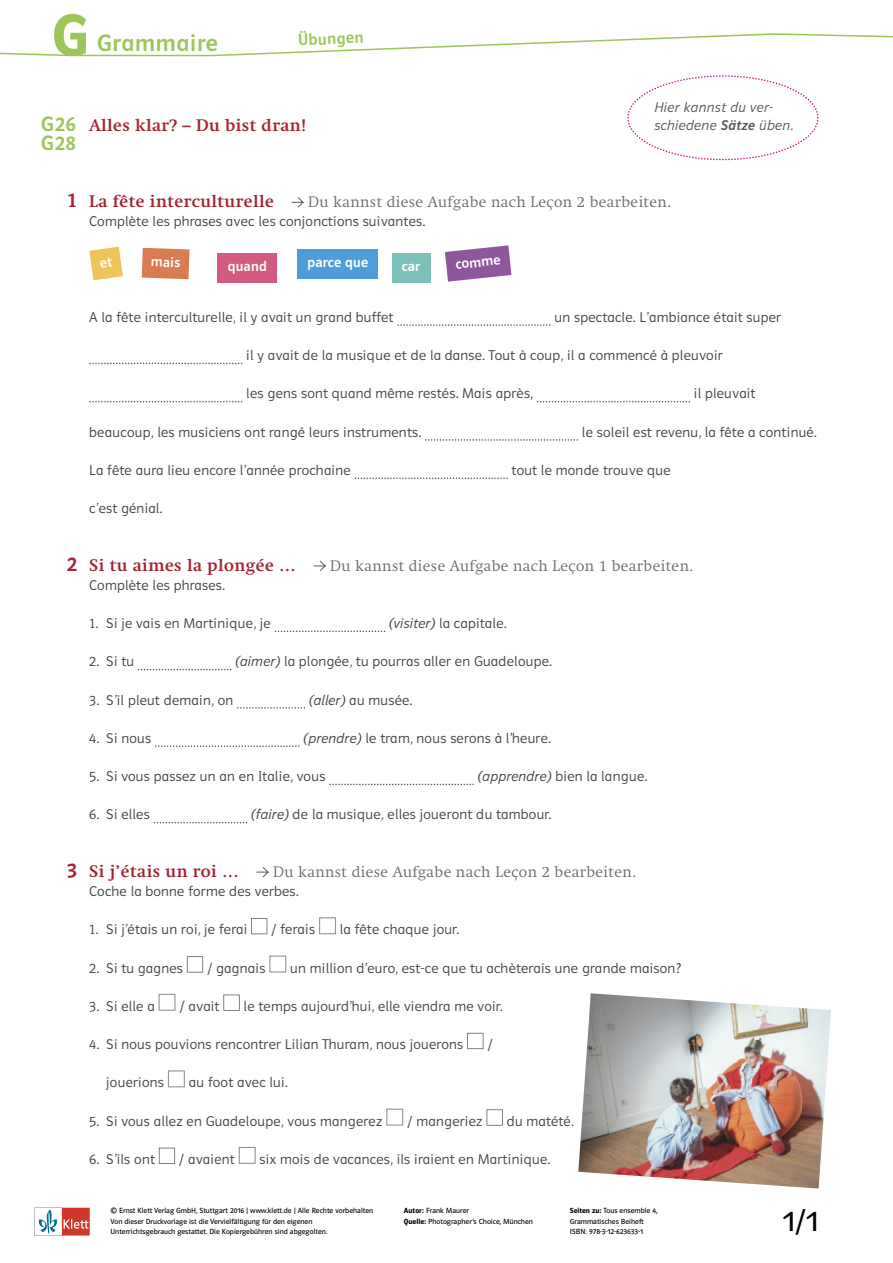
<style>
.page{position:relative;width:893px;height:1263px;background:#fff}
.page>*{position:absolute;margin:0;border:0;box-sizing:border-box;transform-origin:0 0}
.t1{font:61.5px "Polo 22 K Hfett";color:#9ec55a}
.t2{font:30px "Polo ST11 K Buch";color:#000}
.t3{font:24px "Polo Basis Krftg";letter-spacing:.035em;color:#9ec55a}
.t4{font:21px/19.2px "Polo Basis Krftg";letter-spacing:.025em;color:#9ec55a}
.t5{font:700 16.5px "Klett Swift";letter-spacing:.03em;color:#a32430}
.t6{font:16.5px "Polo Basis Krftg";color:#9ec55a}
.t7{font:300 15px "Klett Swift";letter-spacing:.03em;color:#6d6e70}
.t8{font:14.25px "Polo Basis TB Leicht";letter-spacing:.015em;color:#434244}
.t9{font:14.25px/18px "Polo Basis Leicht Kursiv";letter-spacing:.025em;color:#59595b}
.t10{font:14.25px "Polo ST11 K Krftg";letter-spacing:.015em;color:#fff}
.t11{font:7.5px/10.1px "Polo ST11 K Buch";color:#000}
.s1{font-family:"Polo Basis Krftg Kursiv"}
.s2{font-family:"Polo Basis Krftg";font-weight:400;font-size:21px}
.s3{font-family:"Polo Basis TB Leicht Kursiv"}
.s4{font-family:"Polo ST11 K Hfett"}
</style>
<div class="page">
<svg style="left:34px;top:1208px;width:56px;height:27px"></svg>
<svg style="left:0;top:33px;width:893px;height:23px"></svg>
<svg style="left:291px;top:197px;width:13px;height:11px"></svg>
<svg style="left:397px;top:324px;width:153px;height:2px"></svg>
<svg style="left:89px;top:363px;width:153px;height:1px"></svg>
<svg style="left:89px;top:401px;width:153px;height:1px"></svg>
<svg style="left:537px;top:401px;width:153px;height:1px"></svg>
<svg style="left:425px;top:439px;width:153px;height:2px"></svg>
<svg style="left:355px;top:477px;width:153px;height:2px"></svg>
<svg style="left:313px;top:561px;width:13px;height:10px"></svg>
<svg style="left:275px;top:630px;width:110px;height:2px"></svg>
<svg style="left:138px;top:669px;width:93px;height:1px"></svg>
<svg style="left:237px;top:707px;width:68px;height:2px"></svg>
<svg style="left:155px;top:745px;width:145px;height:2px"></svg>
<svg style="left:329px;top:784px;width:145px;height:1px"></svg>
<svg style="left:154px;top:822px;width:93px;height:1px"></svg>
<svg style="left:256px;top:867px;width:12px;height:10px"></svg>
<svg style="left:251px;top:918px;width:16px;height:16px"></svg>
<svg style="left:319px;top:917px;width:17px;height:17px"></svg>
<svg style="left:187px;top:956px;width:16px;height:16px"></svg>
<svg style="left:269px;top:955px;width:17px;height:17px"></svg>
<svg style="left:158px;top:994px;width:18px;height:17px"></svg>
<svg style="left:223px;top:994px;width:17px;height:17px"></svg>
<svg style="left:467px;top:1033px;width:16px;height:16px"></svg>
<svg style="left:168px;top:1070px;width:17px;height:17px"></svg>
<svg style="left:386px;top:1108px;width:17px;height:18px"></svg>
<svg style="left:487px;top:1109px;width:16px;height:17px"></svg>
<svg style="left:159px;top:1148px;width:16px;height:16px"></svg>
<svg style="left:239px;top:1147px;width:17px;height:17px"></svg>
<svg style="left:142px;top:248px;width:48px;height:31px"></svg>
<div style="left:218px;top:253px;width:59px;height:30px;background:#d25b7f"></div>
<div style="left:297px;top:249px;width:81px;height:29px;background:#4e9cd8"></div>
<div style="left:392px;top:253px;width:38px;height:30px;background:#7cc0ba"></div>
<svg style="left:445px;top:245px;width:66px;height:37px"></svg>
<img style="left:578px;top:993px;width:253px;height:195px">
<svg style="left:627px;top:75px;width:192px;height:85px"></svg>
<svg style="left:89px;top:247px;width:34px;height:33px"></svg>
<h1 class="t1" style="left:51px;top:3px;width:39px">G</h1>
<h3 class="t3" style="left:97px;top:29px;width:123px">Grammaire</h3>
<p class="t6" style="left:298px;top:31px;width:67px;rotate:-2deg">Übungen</p>
<h3 class="t4" style="left:41px;top:114px;width:36px">G26<br>G28</h3>
<p class="t5" style="left:89px;top:115px;width:218px">Alles klar? – Du bist dran!</p>
<p class="t9" style="left:654px;top:98px;width:140px">Hier kannst du ver&shy;schiedene <span class="s1">Sätze</span> üben.</p>
<p class="t5" style="left:68px;top:192px;width:208px"><span class="s2">1</span> La fête interculturelle</p>
<p class="t7" style="left:308px;top:193px;width:364px">Du kannst diese Aufgabe nach Leçon 2 bearbeiten.</p>
<p class="t8" style="left:89px;top:214px;width:337px">Complète les phrases avec les conjonctions suivantes.</p>
<p class="t10" style="left:151px;top:254px;width:31px;rotate:2deg">mais</p>
<p class="t10" style="left:228px;top:258px;width:41px">quand</p>
<p class="t10" style="left:307px;top:254px;width:62px">parce que</p>
<p class="t10" style="left:402px;top:258px;width:20px">car</p>
<p class="t10" style="left:455px;top:257px;width:47px;rotate:-6deg">comme</p>
<p class="t8" style="left:89px;top:309px;width:306px">A la fête interculturelle, il y avait un grand buffet</p>
<p class="t8" style="left:554px;top:309px;width:228px">un spectacle. L’ambiance était super</p>
<p class="t8" style="left:246px;top:348px;width:478px">il y avait de la musique et de la danse. Tout à coup, il a commencé à pleuvoir</p>
<p class="t8" style="left:246px;top:386px;width:288px">les gens sont quand même restés. Mais après,</p>
<p class="t8" style="left:694px;top:386px;width:63px">il pleuvait</p>
<p class="t8" style="left:89px;top:424px;width:333px">beaucoup, les musiciens ont rangé leurs instruments.</p>
<p class="t8" style="left:582px;top:424px;width:236px">le soleil est revenu, la fête a continué.</p>
<p class="t8" style="left:89px;top:462px;width:263px">La fête aura lieu encore l’année prochaine</p>
<p class="t8" style="left:512px;top:462px;width:161px">tout le monde trouve que</p>
<p class="t8" style="left:89px;top:501px;width:75px">c’est génial.</p>
<p class="t5" style="left:67px;top:555px;width:230px"><span class="s2">2</span> Si tu aimes la plongée …</p>
<p class="t7" style="left:330px;top:557px;width:364px">Du kannst diese Aufgabe nach Leçon 1 bearbeiten.</p>
<p class="t8" style="left:89px;top:577px;width:137px">Complète les phrases.</p>
<p class="t8" style="left:89px;top:616px;width:183px">1. Si je vais en Martinique, je</p>
<p class="t8" style="left:389px;top:616px;width:119px"><span class="s3">(visiter)</span> la capitale.</p>
<p class="t8" style="left:89px;top:654px;width:46px">2. Si tu</p>
<p class="t8" style="left:235px;top:654px;width:318px"><span class="s3">(aimer)</span> la plongée, tu pourras aller en Guadeloupe.</p>
<p class="t8" style="left:89px;top:692px;width:145px">3. S’il pleut demain, on</p>
<p class="t8" style="left:309px;top:692px;width:105px"><span class="s3">(aller)</span> au musée.</p>
<p class="t8" style="left:89px;top:730px;width:63px">4. Si nous</p>
<p class="t8" style="left:304px;top:730px;width:249px"><span class="s3">(prendre)</span> le tram, nous serons à l’heure.</p>
<p class="t8" style="left:89px;top:769px;width:238px">5. Si vous passez un an en Italie, vous</p>
<p class="t8" style="left:478px;top:769px;width:171px"><span class="s3">(apprendre)</span> bien la langue.</p>
<p class="t8" style="left:89px;top:807px;width:62px">6. Si elles</p>
<p class="t8" style="left:251px;top:807px;width:302px"><span class="s3">(faire)</span> de la musique, elles joueront du tambour.</p>
<p class="t5" style="left:67px;top:861px;width:173px"><span class="s2">3</span> Si j’étais un roi …</p>
<p class="t7" style="left:273px;top:863px;width:364px">Du kannst diese Aufgabe nach Leçon 2 bearbeiten.</p>
<p class="t8" style="left:89px;top:883px;width:211px">Coche la bonne forme des verbes.</p>
<p class="t8" style="left:89px;top:922px;width:159px">1. Si j’étais un roi, je ferai</p>
<p class="t8" style="left:271px;top:922px;width:45px">/ ferais</p>
<p class="t8" style="left:340px;top:922px;width:121px">la fête chaque jour.</p>
<p class="t8" style="left:89px;top:960px;width:95px">2. Si tu gagnes</p>
<p class="t8" style="left:207px;top:960px;width:60px">/ gagnais</p>
<p class="t8" style="left:290px;top:960px;width:392px">un million d’euro, est-ce que tu achèterais une grande maison?</p>
<p class="t8" style="left:89px;top:998px;width:67px">3. Si elle a</p>
<p class="t8" style="left:179px;top:998px;width:42px">/ avait</p>
<p class="t8" style="left:244px;top:998px;width:261px">le temps aujourd’hui, elle viendra me voir.</p>
<p class="t8" style="left:89px;top:1036px;width:375px">4. Si nous pouvions rencontrer Lilian Thuram, nous jouerons</p>
<p class="t8" style="left:487px;top:1036px;width:7px">/</p>
<p class="t8" style="left:106px;top:1075px;width:59px">jouerions</p>
<p class="t8" style="left:189px;top:1075px;width:100px">au foot avec lui.</p>
<p class="t8" style="left:89px;top:1113px;width:295px">5. Si vous allez en Guadeloupe, vous mangerez</p>
<p class="t8" style="left:407px;top:1113px;width:77px">/ mangeriez</p>
<p class="t8" style="left:507px;top:1113px;width:69px">du matété.</p>
<p class="t8" style="left:89px;top:1151px;width:67px">6. S’ils ont</p>
<p class="t8" style="left:179px;top:1151px;width:57px">/ avaient</p>
<p class="t8" style="left:260px;top:1151px;width:292px">six mois de vacances, ils iraient en Martinique.</p>
<p class="t11" style="left:111px;top:1206px;width:264px">© Ernst Klett Verlag GmbH, Stuttgart 2016 | www.klett.de | Alle Rechte vorbehalten<br>Von dieser Druckvorlage ist die Vervielfältigung für den eigenen<br>Unterrichtsgebrauch gestattet. Die Kopiergebühren sind abgegolten.</p>
<p class="t11" style="left:404px;top:1206px;width:131px"><span class="s4">Autor:</span> Frank Maurer<br><span class="s4">Quelle:</span> Photographer‘s Choice, München</p>
<p class="t11" style="left:570px;top:1206px;width:89px"><span class="s4">Seiten zu:</span> Tous ensemble 4,<br>Grammatisches Beiheft<br>ISBN: 978-3-12-623633-1</p>
<h2 class="t2" style="left:783px;top:1204px;width:37px">1/1</h2>
</div>
